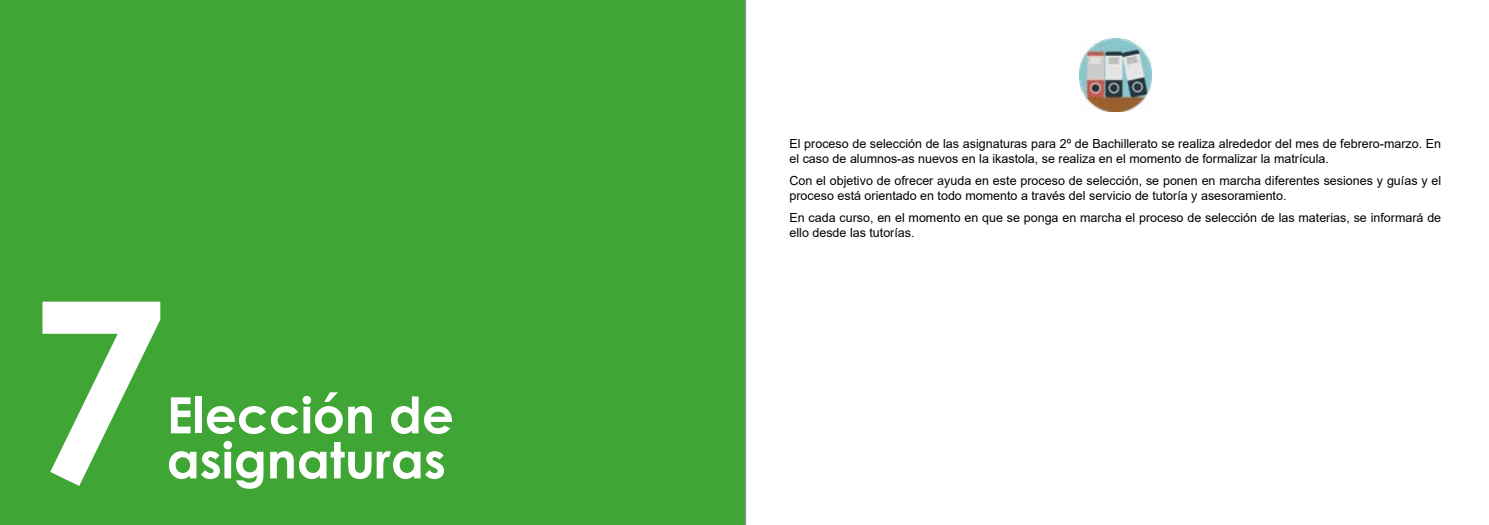
<style>
.page{position:relative;width:1489px;height:525px;background:#fff}
.page>*{position:absolute;margin:0;border:0;box-sizing:border-box;transform-origin:0 0}
.t1{font:700 250px "Century Gothic";color:#fff}
.t2{font:700 50px/45px "Century Gothic";color:#fff}
.t3{font:12.5px/15px "Arial";color:#000}
</style>
<div class="page">
<div style="left:0;top:0;width:746px;height:524px;background:#3fa535"></div>
<img style="left:1079px;top:39px;width:72px;height:72px">
<h1 class="t1" style="left:27px;top:200px;width:141px">7</h1>
<h2 class="t2" style="left:167px;top:390px;width:288px">Elección de asignaturas</h2>
<p class="t3" style="left:789px;top:136px;width:653px">El proceso de selección de las asignaturas para 2º de Bachillerato se realiza alrededor del mes de febrero-marzo. En el caso de alumnos-as nuevos en la ikastola, se realiza en el momento de formalizar la matrícula.</p>
<p class="t3" style="left:789px;top:173px;width:653px">Con el objetivo de ofrecer ayuda en este proceso de selección, se ponen en marcha diferentes sesiones y guías y el proceso está orientado en todo momento a través del servicio de tutoría y asesoramiento.</p>
<p class="t3" style="left:789px;top:210px;width:653px">En cada curso, en el momento en que se ponga en marcha el proceso de selección de las materias, se informará de ello desde las tutorías.</p>
</div>
